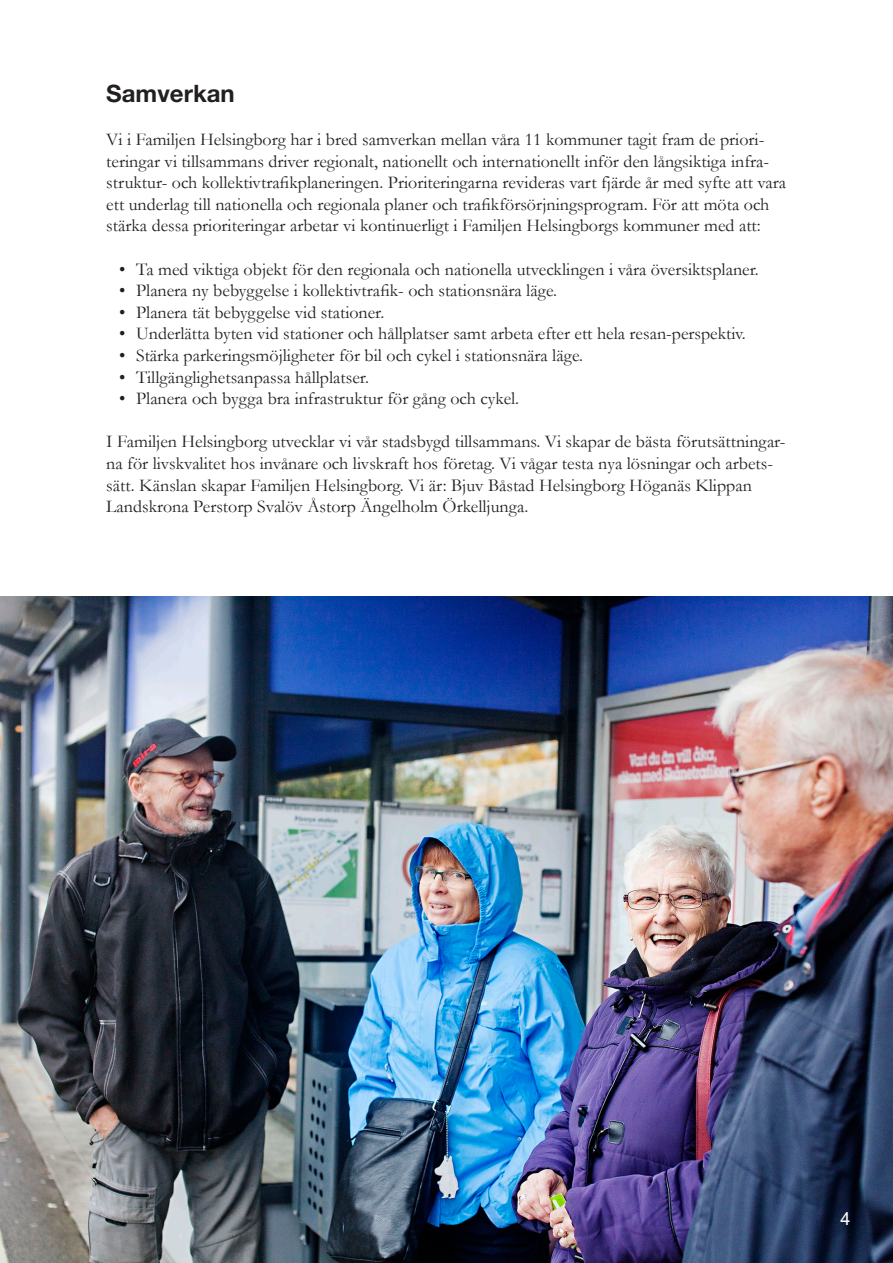
<style>
.page{position:relative;width:893px;height:1263px;background:#fff}
.page>*{position:absolute;margin:0;border:0;box-sizing:border-box;transform-origin:0 0}
.Mellanrubrik{font:700 24px "Helvetica Neue LT Std";color:#231f20}
.Brödtext{font:18px/21.6px "Garamond";color:#231f20}
.t1{font:18px "Arial";color:#fff}
</style>
<div class="page">
<img style="left:0;top:596px;width:893px;height:667px">
<p class="Mellanrubrik" style="left:106px;top:79px;width:130px">Samverkan</p>
<p class="Brödtext" style="left:106px;top:128px;width:681px">Vi i Familjen Helsingborg har i bred samverkan mellan våra 11 kommuner tagit fram de priori&shy;teringar vi tillsammans driver regionalt, nationellt och internationellt inför den långsiktiga infra&shy;struktur- och kollektivtrafikplaneringen. Prioriteringarna revideras vart fjärde år med syfte att vara ett underlag till nationella och regionala planer och trafikförsörjningsprogram. För att möta och stärka dessa prioriteringar arbetar vi kontinuerligt i Familjen Helsingborgs kommuner med att:</p>
<p class="Brödtext" style="left:119px;top:258px;width:641px">• Ta med viktiga objekt för den regionala och nationella utvecklingen i våra översiktsplaner.</p>
<p class="Brödtext" style="left:119px;top:279px;width:440px">• Planera ny bebyggelse i kollektivtrafik- och stationsnära läge.</p>
<p class="Brödtext" style="left:119px;top:301px;width:267px">• Planera tät bebyggelse vid stationer.</p>
<p class="Brödtext" style="left:119px;top:323px;width:628px">• Underlätta byten vid stationer och hållplatser samt arbeta efter ett hela resan-perspektiv.</p>
<p class="Brödtext" style="left:119px;top:344px;width:466px">• Stärka parkeringsmöjligheter för bil och cykel i stationsnära läge.</p>
<p class="Brödtext" style="left:119px;top:366px;width:252px">• Tillgänglighetsanpassa hållplatser.</p>
<p class="Brödtext" style="left:119px;top:387px;width:402px">• Planera och bygga bra infrastruktur för gång och cykel.</p>
<p class="Brödtext" style="left:106px;top:431px;width:681px">I Familjen Helsingborg utvecklar vi vår stadsbygd tillsammans. Vi skapar de bästa förutsättningar&shy;na för livskvalitet hos invånare och livskraft hos företag. Vi vågar testa nya lösningar och arbets&shy;sätt. Känslan skapar Familjen Helsingborg. Vi är: Bjuv Båstad Helsingborg Höganäs Klippan Landskrona Perstorp Svalöv Åstorp Ängelholm Örkelljunga.</p>
<p class="t1" style="left:840px;top:1206px;width:12px">4</p>
</div>
